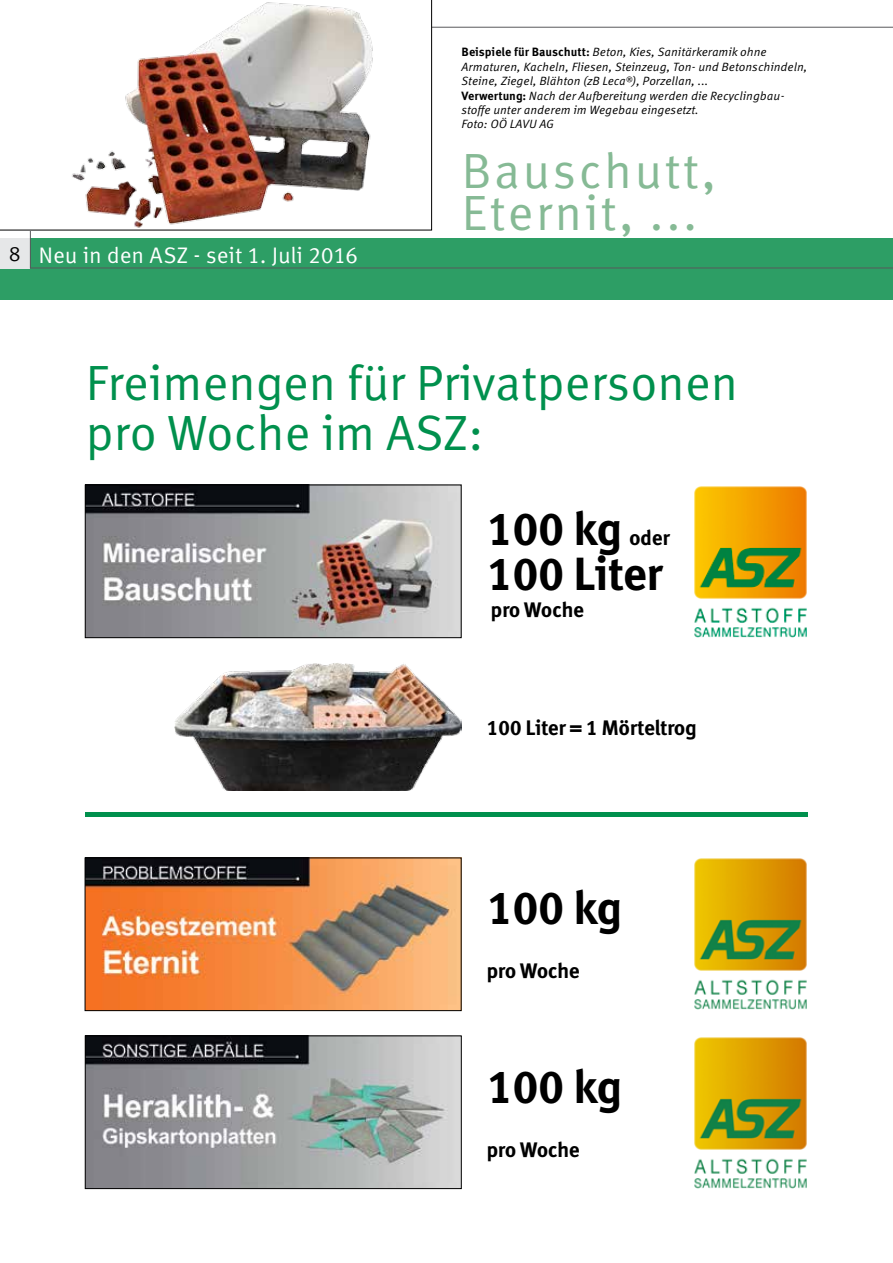
<style>
.page{position:relative;width:893px;height:1263px;background:#fff}
.page>*{position:absolute;margin:0;border:0;box-sizing:border-box;transform-origin:0 0}
.t1{font:49.5px/49.5px "Meta Correspondence OT";letter-spacing:-.01em;color:#00904d}
.t2{font:49.5px/42px "Meta Correspondence OT";letter-spacing:.04em;color:#86ba95}
.t3{font:700 46.5px/45px "Meta Correspondence OT";letter-spacing:-.025em;color:#000}
.t4{font:22.5px "Meta Correspondence OT";letter-spacing:-.005em;color:#fff}
.t5{font:700 21px "Meta Correspondence OT";letter-spacing:-.025em;color:#000}
.t6{font:21px "Meta Correspondence OT";color:#000}
.t7{font:italic 12px/14.4px "Meta Correspondence OT";color:#000}
.s1{font-weight:700;font-style:normal}
.s2{font-size:21px}
</style>
<div class="page">
<div style="left:0;top:238px;width:893px;height:62px;background:#2d9e65"></div>
<div style="left:0;top:238px;width:30px;height:30px;background:#e6e7e8"></div>
<svg style="left:30px;top:27px;width:863px;height:241px"></svg>
<svg style="left:0;top:0;width:432px;height:230px"></svg>
<img style="left:87px;top:487px;width:372px;height:149px">
<div style="left:85px;top:485px;width:376px;height:153px;border:1px solid #000"></div>
<img style="left:694px;top:486px;width:113px;height:152px">
<img style="left:87px;top:860px;width:372px;height:149px">
<div style="left:85px;top:858px;width:376px;height:153px;border:1px solid #000"></div>
<img style="left:87px;top:1038px;width:372px;height:149px">
<div style="left:85px;top:1036px;width:376px;height:153px;border:1px solid #000"></div>
<img style="left:694px;top:858px;width:113px;height:152px">
<img style="left:694px;top:1037px;width:113px;height:152px">
<img style="left:174px;top:663px;width:287px;height:128px">
<hr style="left:85px;top:812px;width:723px;height:4px;background:#00904d">
<h3 class="t6" style="left:9px;top:242px;width:14px">8</h3>
<h3 class="t4" style="left:38px;top:242px;width:321px">Neu in den ASZ - seit 1. Juli 2016</h3>
<p class="t7" style="left:462px;top:45px;width:347px"><span class="s1">Beispiele für Bauschutt:</span> Beton, Kies, Sanitärkeramik ohne Armaturen, Kacheln, Fliesen, Steinzeug, Ton- und Betonschindeln, Steine, Ziegel, Blähton (zB Leca®), Porzellan, ...<br><span class="s1">Verwertung:</span> Nach der Aufbereitung werden die Recyclingbau&shy;stoffe unter anderem im Wegebau eingesetzt.<br>Foto: OÖ LAVU AG</p>
<h1 class="t2" style="left:462px;top:151px;width:256px">Bauschutt,<br>Eternit, ...</h1>
<h1 class="t1" style="left:85px;top:359px;width:655px">Freimengen für Privatpersonen pro Woche im ASZ:</h1>
<h2 class="t3" style="left:486px;top:508px;width:185px">100 kg <span class="s2">oder<br></span>100 Liter</h2>
<h3 class="t5" style="left:491px;top:597px;width:95px">pro Woche</h3>
<h3 class="t5" style="left:486px;top:715px;width:211px">100 Liter = 1 Mörteltrog</h3>
<h2 class="t3" style="left:486px;top:887px;width:136px">100 kg</h2>
<h3 class="t5" style="left:486px;top:959px;width:95px">pro Woche</h3>
<h2 class="t3" style="left:486px;top:1066px;width:136px">100 kg</h2>
<h3 class="t5" style="left:486px;top:1137px;width:95px">pro Woche</h3>
</div>
